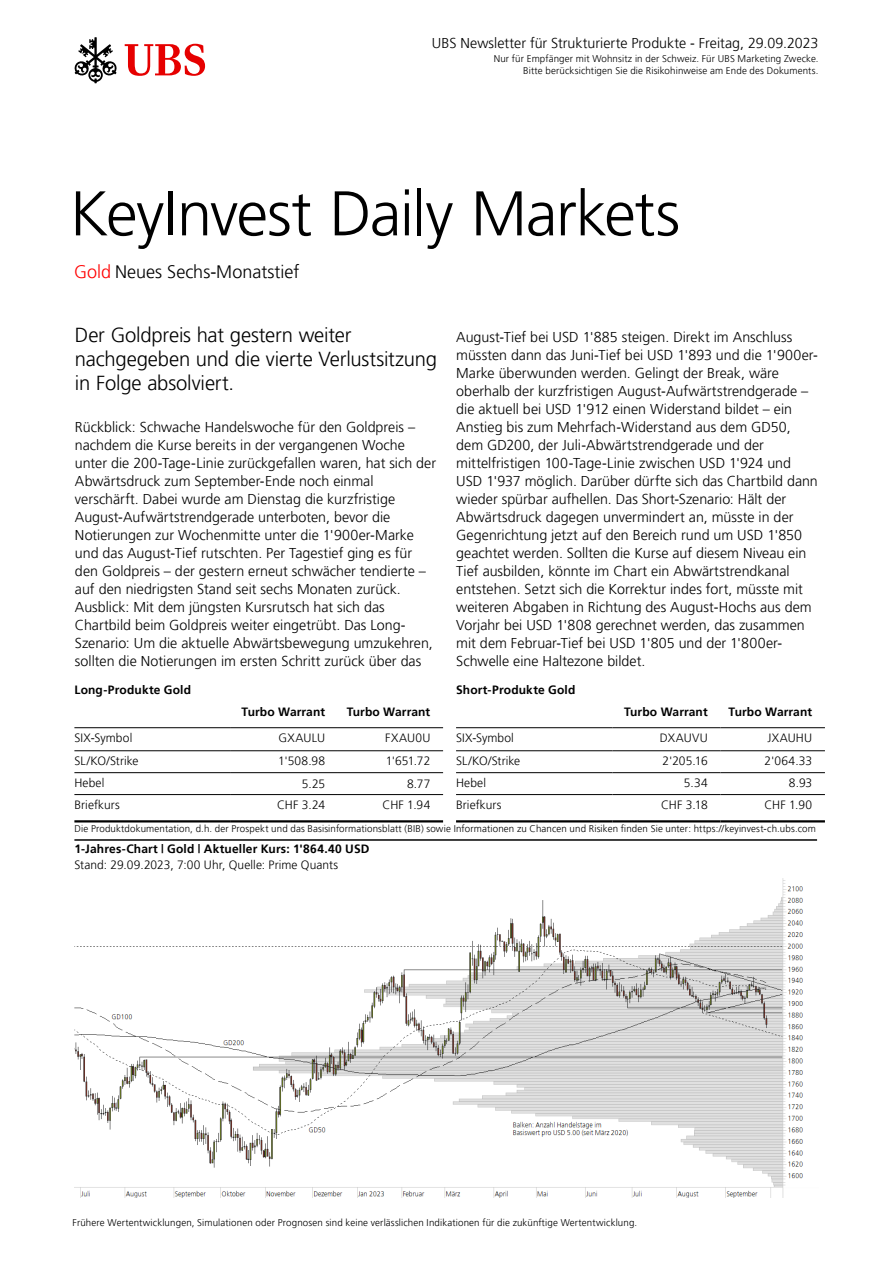
<style>
.page{position:relative;width:893px;height:1263px;background:#fff}
.page>*{position:absolute;margin:0;border:0;box-sizing:border-box;transform-origin:0 0}
.t1{font:300 63px "Frutiger 45";letter-spacing:-.02em;color:#000}
.t2{font:300 20.25px/24px "Frutiger 45";letter-spacing:-.01em;color:#000}
.t3{font:300 18px "Frutiger 45";color:#000}
.t4{font:300 14.25px/18px "Frutiger 45";color:#000}
.t5{font:300 12px "Frutiger 45";letter-spacing:.01em;color:#000}
.t6{font:300 12px "Frutiger 45";letter-spacing:.01em;color:#000}
.t7{font:300 9.75px/12px "Frutiger 45";letter-spacing:.015em;color:#000;text-align:right}
.s1{color:#f00}
</style>
<div class="page">
<svg style="left:125px;top:44px;width:80px;height:32px"></svg>
<svg style="left:74px;top:37px;width:43px;height:46px"></svg>
<img style="left:74px;top:878px;width:729px;height:319px">
<hr style="left:720px;top:750px;width:105px;height:1px;background:#000">
<hr style="left:456px;top:727px;width:156px;height:1px;background:#000">
<hr style="left:612px;top:727px;width:108px;height:1px;background:#000">
<hr style="left:720px;top:727px;width:105px;height:1px;background:#000">
<hr style="left:456px;top:750px;width:156px;height:1px;background:#000">
<hr style="left:612px;top:750px;width:108px;height:1px;background:#000">
<hr style="left:456px;top:772px;width:156px;height:1px;background:#000">
<hr style="left:612px;top:772px;width:108px;height:1px;background:#000">
<hr style="left:720px;top:772px;width:105px;height:1px;background:#000">
<hr style="left:456px;top:794px;width:156px;height:1px;background:#000">
<hr style="left:612px;top:794px;width:108px;height:1px;background:#000">
<hr style="left:720px;top:794px;width:105px;height:1px;background:#000">
<hr style="left:456px;top:820px;width:156px;height:2px;background:#000">
<hr style="left:612px;top:820px;width:108px;height:2px;background:#000">
<hr style="left:720px;top:820px;width:105px;height:2px;background:#000">
<hr style="left:74px;top:839px;width:743px;height:2px;background:#000">
<hr style="left:74px;top:727px;width:157px;height:1px;background:#000">
<hr style="left:231px;top:727px;width:107px;height:1px;background:#000">
<hr style="left:338px;top:727px;width:105px;height:1px;background:#000">
<hr style="left:74px;top:750px;width:157px;height:1px;background:#000">
<hr style="left:231px;top:750px;width:107px;height:1px;background:#000">
<hr style="left:338px;top:750px;width:105px;height:1px;background:#000">
<hr style="left:74px;top:772px;width:157px;height:1px;background:#000">
<hr style="left:231px;top:772px;width:107px;height:1px;background:#000">
<hr style="left:338px;top:772px;width:105px;height:1px;background:#000">
<hr style="left:74px;top:794px;width:157px;height:1px;background:#000">
<hr style="left:231px;top:794px;width:107px;height:1px;background:#000">
<hr style="left:338px;top:794px;width:105px;height:1px;background:#000">
<hr style="left:74px;top:820px;width:157px;height:2px;background:#000">
<hr style="left:231px;top:820px;width:107px;height:2px;background:#000">
<hr style="left:338px;top:820px;width:105px;height:2px;background:#000">
<p class="t4" style="left:432px;top:34px;width:388px">UBS Newsletter für Strukturierte Produkte - Freitag, 29.09.2023</p>
<p class="t7" style="left:494px;top:53px;width:326px">Nur für Empfänger mit Wohnsitz in der Schweiz. Für UBS Marketing Zwecke.<br>Bitte berücksichtigen Sie die Risikohinweise am Ende des Dokuments.</p>
<h1 class="t1" style="left:70px;top:177px;width:612px">KeyInvest Daily Markets</h1>
<p class="t3" style="left:74px;top:261px;width:227px"><span class="s1">Gold</span> Neues Sechs-Monatstief</p>
<h2 class="t2" style="left:75px;top:323px;width:364px">Der Goldpreis hat gestern weiter nachgegeben und die vierte Verlustsitzung in Folge absolviert.</h2>
<p class="t4" style="left:75px;top:418px;width:363px">Rückblick: Schwache Handelswoche für den Goldpreis – nachdem die Kurse bereits in der vergangenen Woche unter die 200-Tage-Linie zurückgefallen waren, hat sich der Abwärtsdruck zum September-Ende noch einmal verschärft. Dabei wurde am Dienstag die kurzfristige August-Aufwärtstrendgerade unterboten, bevor die Notierungen zur Wochenmitte unter die 1'900er-Marke und das August-Tief rutschten. Per Tagestief ging es für den Goldpreis – der gestern erneut schwächer tendierte – auf den niedrigsten Stand seit sechs Monaten zurück.<br>Ausblick: Mit dem jüngsten Kursrutsch hat sich das Chartbild beim Goldpreis weiter eingetrübt. Das Long-Szenario: Um die aktuelle Abwärtsbewegung umzukehren, sollten die Notierungen im ersten Schritt zurück über das</p>
<p class="t4" style="left:456px;top:328px;width:363px">August-Tief bei USD 1'885 steigen. Direkt im Anschluss müssten dann das Juni-Tief bei USD 1'893 und die 1'900er-Marke überwunden werden. Gelingt der Break, wäre oberhalb der kurzfristigen August-Aufwärtstrendgerade – die aktuell bei USD 1'912 einen Widerstand bildet – ein Anstieg bis zum Mehrfach-Widerstand aus dem GD50, dem GD200, der Juli-Abwärtstrendgerade und der mittelfristigen 100-Tage-Linie zwischen USD 1'924 und USD 1'937 möglich. Darüber dürfte sich das Chartbild dann wieder spürbar aufhellen. Das Short-Szenario: Hält der Abwärtsdruck dagegen unvermindert an, müsste in der Gegenrichtung jetzt auf den Bereich rund um USD 1'850 geachtet werden. Sollten die Kurse auf diesem Niveau ein Tief ausbilden, könnte im Chart ein Abwärtstrendkanal entstehen. Setzt sich die Korrektur indes fort, müsste mit weiteren Abgaben in Richtung des August-Hochs aus dem Vorjahr bei USD 1'808 gerechnet werden, das zusammen mit dem Februar-Tief bei USD 1'805 und der 1'800er-Schwelle eine Haltezone bildet.</p>
<p class="t6" style="left:74px;top:682px;width:118px">Long-Produkte Gold</p>
<p class="t6" style="left:456px;top:682px;width:121px">Short-Produkte Gold</p>
<p class="t6" style="left:242px;top:705px;width:85px">Turbo Warrant</p>
<p class="t6" style="left:347px;top:705px;width:85px">Turbo Warrant</p>
<p class="t6" style="left:624px;top:705px;width:85px">Turbo Warrant</p>
<p class="t6" style="left:729px;top:705px;width:85px">Turbo Warrant</p>
<p class="t5" style="left:74px;top:731px;width:59px">SIX-Symbol</p>
<p class="t5" style="left:279px;top:731px;width:48px">GXAULU</p>
<p class="t5" style="left:385px;top:731px;width:47px">FXAU0U</p>
<p class="t5" style="left:74px;top:754px;width:66px">SL/KO/Strike</p>
<p class="t5" style="left:278px;top:754px;width:48px">1'508.98</p>
<p class="t5" style="left:386px;top:754px;width:46px">1'651.72</p>
<p class="t5" style="left:74px;top:776px;width:32px">Hebel</p>
<p class="t5" style="left:302px;top:777px;width:25px">5.25</p>
<p class="t5" style="left:407px;top:777px;width:25px">8.77</p>
<p class="t5" style="left:74px;top:798px;width:47px">Briefkurs</p>
<p class="t5" style="left:277px;top:798px;width:50px">CHF 3.24</p>
<p class="t5" style="left:383px;top:798px;width:49px">CHF 1.94</p>
<p class="t5" style="left:456px;top:731px;width:59px">SIX-Symbol</p>
<p class="t5" style="left:660px;top:731px;width:49px">DXAUVU</p>
<p class="t5" style="left:767px;top:731px;width:46px">JXAUHU</p>
<p class="t5" style="left:456px;top:754px;width:66px">SL/KO/Strike</p>
<p class="t5" style="left:663px;top:754px;width:47px">2'205.16</p>
<p class="t5" style="left:764px;top:754px;width:49px">2'064.33</p>
<p class="t5" style="left:456px;top:776px;width:32px">Hebel</p>
<p class="t5" style="left:684px;top:776px;width:25px">5.34</p>
<p class="t5" style="left:789px;top:776px;width:25px">8.93</p>
<p class="t5" style="left:456px;top:798px;width:47px">Briefkurs</p>
<p class="t5" style="left:661px;top:798px;width:48px">CHF 3.18</p>
<p class="t5" style="left:764px;top:798px;width:49px">CHF 1.90</p>
<p class="t7" style="left:74px;top:822px;width:743px">Die Produktdokumentation, d.h. der Prospekt und das Basisinformationsblatt (BIB) sowie Informationen zu Chancen und Risiken finden Sie unter: https://keyinvest-ch.ubs.com</p>
<p class="t6" style="left:74px;top:842px;width:297px">1-Jahres-Chart | Gold | Aktueller Kurs: 1'864.40 USD</p>
<p class="t5" style="left:74px;top:858px;width:265px">Stand: 29.09.2023, 7:00 Uhr, Quelle: Prime Quants</p>
<p class="t7" style="left:73px;top:1216px;width:566px">Frühere Wertentwicklungen, Simulationen oder Prognosen sind keine verlässlichen Indikationen für die zukünftige Wertentwicklung.</p>
</div>
